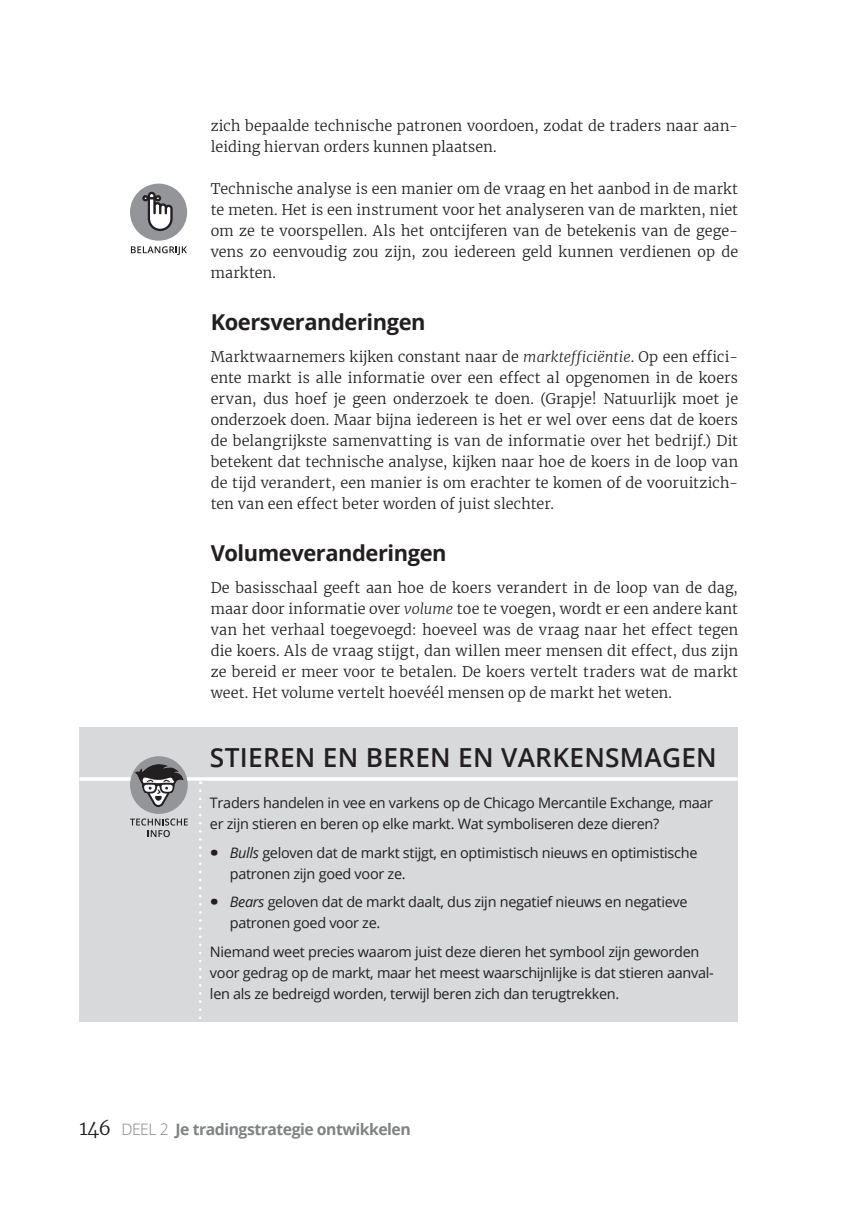
<style>
.page{position:relative;width:849px;height:1225px;background:#fff}
.page>*{position:absolute;margin:0;border:0;box-sizing:border-box;transform-origin:0 0}
.t1{font:600 26.25px "Open Sans";letter-spacing:.01em;color:#231f20}
.t2{font:700 21.88px "Open Sans";letter-spacing:-.02em;color:#231f20}
.t3{font:700 15.75px "Open Sans";letter-spacing:-.03em;color:#808285}
.t4{font:300 14.35px/21px "Merriweather";letter-spacing:.01em;color:#231f20;text-align:justify}
.t5{font:14.35px/21px "Open Sans";letter-spacing:-.02em;color:#231f20}
.s1{font-style:italic}
.s2{font-weight:800;font-size:31.5px}
.s3{font-family:"Merriweather";font-weight:300;font-size:19.25px;color:#231f20}
.s4{font-weight:300}
</style>
<div class="page">
<div style="left:79px;top:727px;width:658px;height:71px;background:#d8d9db"></div>
<hr style="left:79px;top:777px;width:658px;height:4px;background:#f5f5f6">
<div style="left:79px;top:797px;width:658px;height:55px;background:#d8d9db"></div>
<div style="left:79px;top:846px;width:658px;height:56px;background:#d8d9db"></div>
<div style="left:79px;top:896px;width:658px;height:55px;background:#d8d9db"></div>
<div style="left:79px;top:945px;width:658px;height:77px;background:#d8d9db"></div>
<svg style="left:131px;top:246px;width:56px;height:9px"></svg>
<div style="left:130px;top:184px;width:57px;height:57px;background:#939598;border-radius:50%"></div>
<svg style="left:142px;top:192px;width:31px;height:39px"></svg>
<svg style="left:199px;top:791px;width:2px;height:228px"></svg>
<div style="left:130px;top:756px;width:58px;height:58px;background:#939598;border-radius:50%"></div>
<svg style="left:134px;top:764px;width:50px;height:43px"></svg>
<svg style="left:130px;top:818px;width:58px;height:19px"></svg>
<p class="t4" style="left:211px;top:115px;width:528px">zich bepaalde technische patronen voordoen, zodat de traders naar aan&shy;leiding hiervan orders kunnen plaatsen.</p>
<p class="t4" style="left:211px;top:178px;width:528px">Technische analyse is een manier om de vraag en het aanbod in de markt te meten. Het is een instrument voor het analyseren van de markten, niet om ze te voorspellen. Als het ontcijferen van de betekenis van de gege&shy;vens zo eenvoudig zou zijn, zou iedereen geld kunnen verdienen op de markten.</p>
<h2 class="t2" style="left:211px;top:307px;width:216px">Koersveranderingen</h2>
<p class="t4" style="left:211px;top:346px;width:528px">Marktwaarnemers kijken constant naar de <span class="s1">marktefficiëntie</span>. Op een effici&shy;ënte markt is alle informatie over een effect al opgenomen in de koers ervan, dus hoef je geen onderzoek te doen. (Grapje! Natuurlijk moet je onderzoek doen. Maar bijna iedereen is het er wel over eens dat de koers de belangrijkste samenvatting is van de informatie over het bedrijf.) Dit betekent dat technische analyse, kijken naar hoe de koers in de loop van de tijd verandert, een manier is om erachter te komen of de vooruitzich&shy;ten van een effect beter worden of juist slechter.</p>
<h2 class="t2" style="left:211px;top:538px;width:237px">Volumeveranderingen</h2>
<p class="t4" style="left:211px;top:577px;width:528px">De basisschaal geeft aan hoe de koers verandert in de loop van de dag, maar door informatie over <span class="s1">volume</span> toe te voegen, wordt er een andere kant van het verhaal toegevoegd: hoeveel was de vraag naar het effect tegen die koers. Als de vraag stijgt, dan willen meer mensen dit effect, dus zijn ze bereid er meer voor te betalen. De koers vertelt traders wat de markt weet. Het volume vertelt hoevéél mensen op de markt het weten.</p>
<h1 class="t1" style="left:210px;top:739px;width:508px">STIEREN EN BEREN EN VARKENSMAGEN</h1>
<p class="t5" style="left:210px;top:792px;width:504px">Traders handelen in vee en varkens op de Chicago Mercantile Exchange, maar er zijn stieren en beren op elke markt. Wat symboliseren deze dieren?</p>
<p class="t5" style="left:230px;top:841px;width:469px;text-indent:-20px"><span class="s2">·</span> <span class="s1">Bulls</span> geloven dat de markt stijgt, en optimistisch nieuws en optimistische patronen zijn goed voor ze.</p>
<p class="t5" style="left:230px;top:891px;width:459px;text-indent:-20px"><span class="s2">·</span> <span class="s1">Bears</span> geloven dat de markt daalt, dus zijn negatief nieuws en negatieve patronen goed voor ze.</p>
<p class="t5" style="left:210px;top:940px;width:505px">Niemand weet precies waarom juist deze dieren het symbool zijn geworden voor gedrag op de markt, maar het meest waarschijnlijke is dat stieren aanval&shy;len als ze bedreigd worden, terwijl beren zich dan terugtrekken.</p>
<p class="t3" style="left:79px;top:1118px;width:333px"><span class="s3">146</span> <span class="s4">DEEL 2</span> Je tradingstrategie ontwikkelen</p>
</div>
